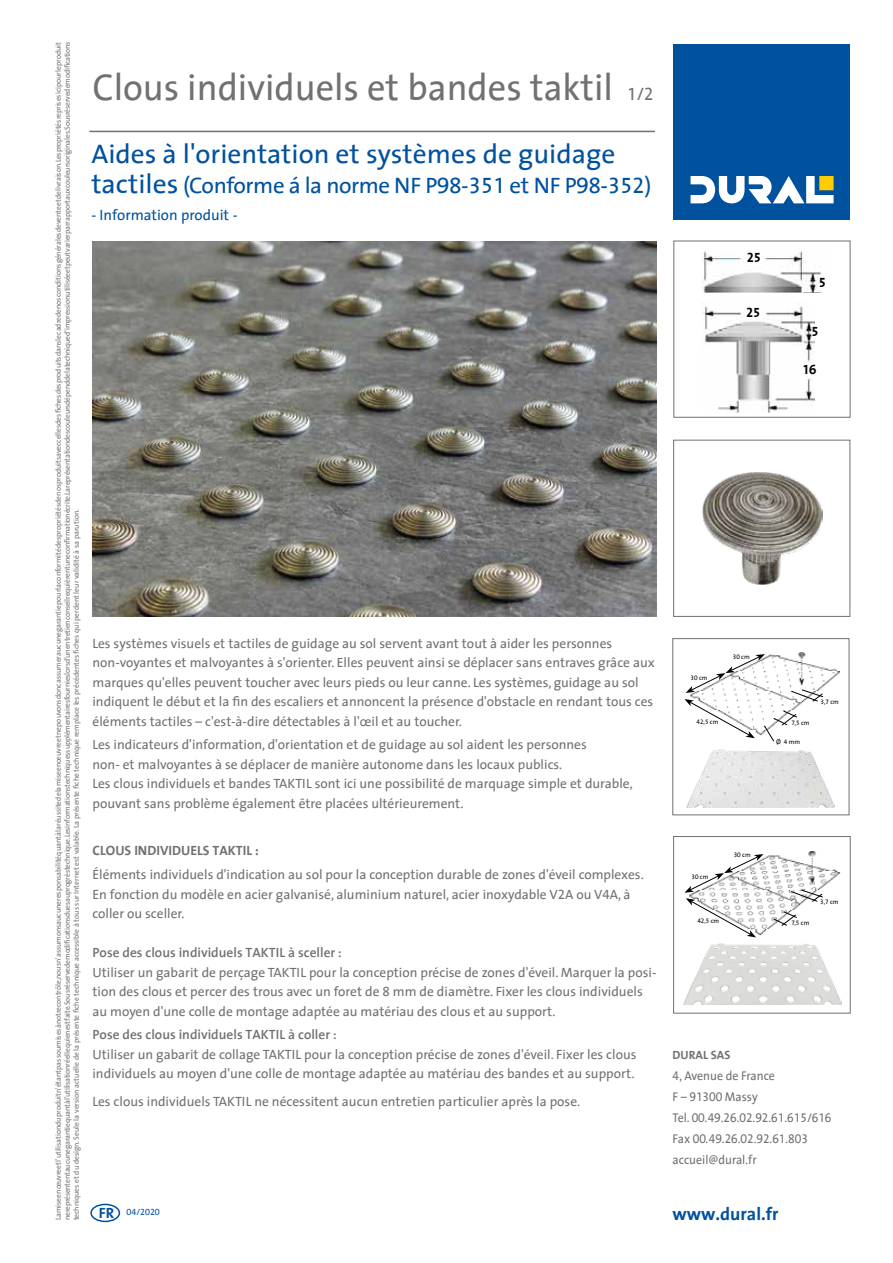
<style>
.page{position:relative;width:893px;height:1263px;background:#fff}
.page>*{position:absolute;margin:0;border:0;box-sizing:border-box;transform-origin:0 0}
.t1{font:37.5px "Dural The Sans";color:#707172}
.t2{font:27px "Dural The Sans";color:#00519e}
.t3{font:22.5px "Dural The Sans";letter-spacing:-.02em;color:#00519e}
.t4{font:700 18px "Dural The Sans";color:#00519e}
.t5{font:15px "Dural The Sans";color:#00519e}
.t6{font:13.5px/19.5px "Dural The Sans";color:#707172}
.t7{font:600 13.5px "Dural The Sans";color:#707172}
.t8{font:700 13.5px "Dural The Sans";color:#707172}
.t9{font:700 13.5px "Dural The Sans";color:#000}
.t10{font:12.75px/21px "Dural The Sans";color:#707172;scale:.94 1}
.t11{font:700 12px "Dural The Sans";color:#707172}
.t12{font:9px "Dural The Sans";color:#00519e}
.t13{font:7.5px/9px "Dural The Sans";color:#707172;text-align:justify}
.t14{font:6.6px "Dural The Sans";color:#000}
.t15{font:6.45px "Dural The Sans";color:#000}
.s1{font-size:18px}
.s2{font-size:27px}
.s3{font-weight:700;font-size:15px}
.s4{font-size:7.05px}
</style>
<div class="page">
<div style="left:90px;top:1204px;width:30px;height:18px;border:2px solid #00519e;border-radius:50%"></div>
<div style="left:674px;top:44px;width:176px;height:176px;background:#00519e"></div>
<svg style="left:691px;top:176px;width:143px;height:27px"></svg>
<hr style="left:89px;top:131px;width:566px;height:1px;background:#707172">
<img style="left:92px;top:241px;width:564px;height:376px">
<div style="left:673px;top:638px;width:176px;height:177px;background:#fff;border:1px solid #707172"></div>
<div style="left:673px;top:836px;width:177px;height:177px;background:#fff;border:1px solid #707172"></div>
<img style="left:683px;top:943px;width:159px;height:61px">
<img style="left:686px;top:749px;width:149px;height:59px">
<img style="left:702px;top:472px;width:121px;height:113px">
<div style="left:673px;top:440px;width:177px;height:177px;border:1px solid #707172"></div>
<img style="left:690px;top:652px;width:149px;height:83px">
<svg style="left:684px;top:699px;width:71px;height:39px"></svg>
<svg style="left:686px;top:654px;width:79px;height:39px"></svg>
<svg style="left:791px;top:689px;width:32px;height:13px"></svg>
<svg style="left:764px;top:710px;width:33px;height:32px"></svg>
<img style="left:763px;top:852px;width:77px;height:81px">
<svg style="left:684px;top:854px;width:79px;height:83px"></svg>
<svg style="left:773px;top:911px;width:24px;height:15px"></svg>
<svg style="left:790px;top:890px;width:33px;height:12px"></svg>
<img style="left:701px;top:302px;width:113px;height:111px">
<img style="left:702px;top:251px;width:120px;height:41px">
<p class="t13" style="left:53px;top:1220px;width:1180px;rotate:-90deg">La mise en œuvre et l'utilisation du produit n'étant pas soumises à notre contrôle, nous n'assumons aucune responsabilité quant à la réussite de la mise en œuvre et ne pouvons donc assumer aucune garantie pour la conformité des propriétés de nos produits avec celles des fiches des produits dans le cadre de nos conditions générales de vente et de livraison. Les propriétés reprises ici pour le produit ne représentent aucune garantie quant à l'utilisation réelle qui en est faite. Sous réserve de modifications dues au progrès technique. Les informations techniques supplémentaires fournies lors d’un entretien conseil requièrent une confirmation écrite. La représentation des couleurs dépend de la technique d‘impression utilisée et peut varier par rapport aux couleurs originales. Sous réserve de modifications techniques et du design. Seule la version actuelle de la présente fiche technique accessible à tous sur Internet est valable. La présente fiche technique remplace les précédentes fiches qui perdent leur validité à sa parution.</p>
<h1 class="t1" style="left:92px;top:56px;width:563px">Clous individuels et bandes taktil <span class="s1">1/2</span></h1>
<h2 class="t2" style="left:91px;top:131px;width:525px">Aides à l'orientation et systèmes de guidage</h2>
<h3 class="t3" style="left:91px;top:167px;width:561px"><span class="s2">tactiles</span> (Conforme á la norme NF P98-351 et NF P98-352)</h3>
<p class="t5" style="left:91px;top:202px;width:148px">- Information produit -</p>
<p class="t6" style="left:92px;top:633px;width:564px">Les systèmes visuels et tactiles de guidage au sol servent avant tout à aider les personnes non-voyantes et malvoyantes à s'orienter. Elles peuvent ainsi se déplacer sans entraves grâce aux marques qu'elles peuvent toucher avec leurs pieds ou leur canne. Les systèmes, guidage au sol indiquent le début et la fin des escaliers et annoncent la présence d'obstacle en rendant tous ces éléments tactiles – c'est-à-dire détectables à l'œil et au toucher.</p>
<p class="t6" style="left:92px;top:735px;width:542px">Les indicateurs d'information, d'orientation et de guidage au sol aident les personnes<br>non- et malvoyantes à se déplacer de manière autonome dans les locaux publics.<br>Les clous individuels et bandes TAKTIL sont ici une possibilité de marquage simple et durable, pouvant sans problème également être placées ultérieurement.</p>
<p class="t8" style="left:92px;top:839px;width:168px">CLOUS INDIVIDUELS TAKTIL :</p>
<p class="t6" style="left:92px;top:864px;width:553px">Éléments individuels d'indication au sol pour la conception durable de zones d'éveil complexes.<br>En fonction du modèle en acier galvanisé, aluminium naturel, acier inoxydable V2A ou V4A, à coller ou sceller.</p>
<p class="t7" style="left:92px;top:941px;width:251px">Pose des clous individuels TAKTIL à sceller :</p>
<p class="t6" style="left:92px;top:962px;width:565px">Utiliser un gabarit de perçage TAKTIL pour la conception précise de zones d'éveil. Marquer la posi&shy;tion des clous et percer des trous avec un foret de 8 mm de diamètre. Fixer les clous individuels au moyen d'une colle de montage adaptée au matériau des clous et au support.</p>
<p class="t7" style="left:92px;top:1023px;width:246px">Pose des clous individuels TAKTIL à coller :</p>
<p class="t6" style="left:92px;top:1044px;width:546px">Utiliser un gabarit de collage TAKTIL pour la conception précise de zones d'éveil. Fixer les clous individuels au moyen d'une colle de montage adaptée au matériau des bandes et au support.</p>
<p class="t6" style="left:92px;top:1092px;width:489px">Les clous individuels TAKTIL ne nécessitent aucun entretien particulier après la pose.</p>
<p class="t12" style="left:99px;top:1204px;width:63px"><span class="s3">FR</span> 04/2020</p>
<p class="t9" style="left:747px;top:246px;width:16px">25</p>
<p class="t9" style="left:746px;top:301px;width:16px">25</p>
<p class="t9" style="left:819px;top:271px;width:9px">5</p>
<p class="t9" style="left:811px;top:320px;width:9px">5</p>
<p class="t9" style="left:802px;top:358px;width:16px">16</p>
<p class="t14" style="left:691px;top:672px;width:18px">30 cm</p>
<p class="t14" style="left:733px;top:651px;width:18px">30 cm</p>
<p class="t14" style="left:821px;top:696px;width:20px">3,7 cm</p>
<p class="t14" style="left:696px;top:716px;width:23px">42,5 cm</p>
<p class="t14" style="left:792px;top:717px;width:19px">7,5 cm</p>
<p class="t15" style="left:776px;top:736px;width:26px"><span class="s4">Ø</span> 4 mm</p>
<p class="t14" style="left:691px;top:871px;width:18px">30 cm</p>
<p class="t14" style="left:734px;top:849px;width:18px">30 cm</p>
<p class="t14" style="left:697px;top:915px;width:23px">42,5 cm</p>
<p class="t14" style="left:791px;top:918px;width:19px">7,5 cm</p>
<p class="t14" style="left:820px;top:896px;width:20px">3,7 cm</p>
<p class="t11" style="left:673px;top:1045px;width:59px">DURAL SAS</p>
<p class="t10" style="left:673px;top:1065px;width:171px">4, Avenue de France<br>F – 91300 Massy<br>Tel. 00.49.26.02.92.61.615/616<br>Fax 00.49.26.02.92.61.803 accueil@dural.fr</p>
<h3 class="t4" style="left:673px;top:1199px;width:107px">www.dural.fr</h3>
</div>
